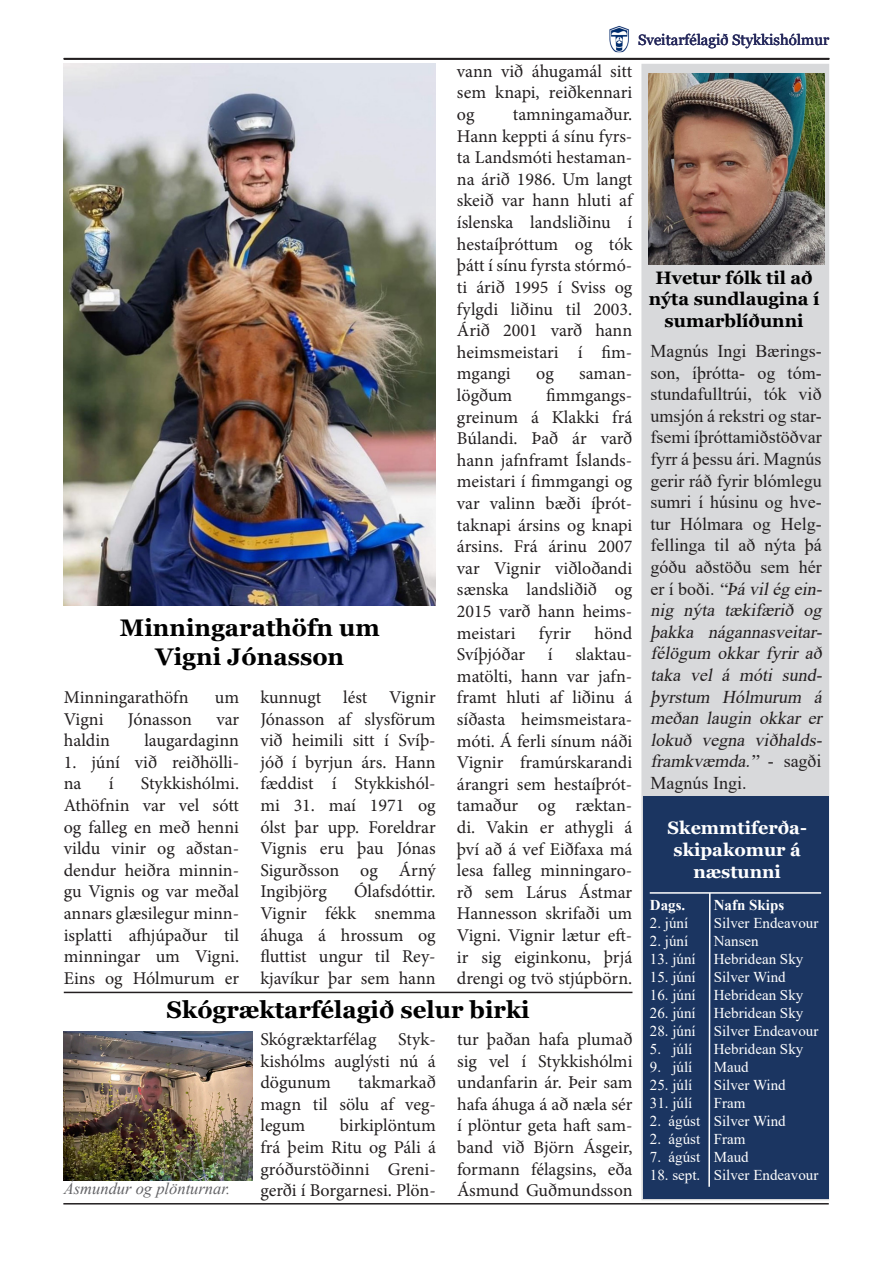
<style>
.page{position:relative;width:893px;height:1263px;background:#fff}
.page>*{position:absolute;margin:0;border:0;box-sizing:border-box;transform-origin:0 0}
.Side_bar{font:700 24px "Georgia";color:#000}
.t1{font:18px/21.6px "Minion Pro";color:#231f20;text-align:justify}
.t2{font:18px/21.6px "Times New Roman";color:#231f20}
.Side_bar-2{font:700 18px/21.6px "Georgia";color:#000;text-align:center}
.Side_bar-3{font:700 18px/21.6px "Georgia";color:#fff;text-align:center}
.t3{font:italic 16.5px "Times New Roman";color:#636366}
.t4{font:15px "Times New Roman";color:#fff}
.t5{font:15px "Georgia";color:#25285b}
.t6{font:700 15px "Times New Roman";color:#fff}
.s1{font-style:italic}
</style>
<div class="page">
<img style="left:609px;top:27px;width:20px;height:24px">
<hr style="left:63px;top:1203px;width:766px;height:1px;background:#231f20">
<hr style="left:64px;top:58px;width:765px;height:2px;background:#231f20">
<img style="left:64px;top:64px;width:372px;height:542px">
<div style="left:641px;top:64px;width:188px;height:1136px;background:#d8d9db;border:2px solid #d8d9db"></div>
<img style="left:649px;top:73px;width:176px;height:192px">
<div style="left:643px;top:796px;width:186px;height:403px;background:#1b3561"></div>
<hr style="left:650px;top:892px;width:171px;height:2px;background:#fff">
<svg style="left:708px;top:892px;width:3px;height:295px"></svg>
<hr style="left:64px;top:992px;width:568px;height:1px;background:#231f20">
<img style="left:64px;top:1032px;width:189px;height:148px">
<p class="t5" style="left:638px;top:30px;width:193px">Sveitarfélagið Stykkishólmur</p>
<p class="t1" style="left:457px;top:60px;width:177px">vann við áhugamál sitt sem knapi, reiðkennari og</p>
<p class="t1" style="left:457px;top:104px;width:177px;text-indent:56px">tamningamaður.<br>Hann keppti á sínu fyrs&shy;ta Landsmóti hestaman&shy;na árið 1986. Um langt skeið var hann hluti af íslenska landsliðinu í hestaíþróttum og tók þátt í sínu fyrsta stórmó&shy;ti árið 1995 í Sviss og fylgdi liðinu til 2003.</p>
<p class="t1" style="left:457px;top:320px;width:177px">Árið 2001 varð hann heimsmeistari í fim&shy;mgangi</p>
<p class="t1" style="left:536px;top:363px;width:19px">og</p>
<p class="t1" style="left:579px;top:363px;width:55px">saman-</p>
<p class="t1" style="left:457px;top:384px;width:177px;text-indent:89px">fimmgangs&shy;greinum á Klakki frá Búlandi. Það ár varð hann jafnframt Íslands&shy;meistari í fimmgangi og var valinn bæði íþrót&shy;taknapi ársins og knapi ársins. Frá árinu 2007 var Vignir viðloðandi sænska landsliðið og 2015 varð hann heims&shy;meistari</p>
<p class="t1" style="left:457px;top:384px;width:57px">lögðum</p>
<p class="Side_bar" style="left:120px;top:612px;width:261px">Minningarathöfn um</p>
<p class="Side_bar" style="left:156px;top:641px;width:190px">Vigni Jónasson</p>
<p class="t1" style="left:64px;top:687px;width:126px">Minningarathöfn</p>
<p class="t1" style="left:215px;top:687px;width:26px">um</p>
<p class="t1" style="left:64px;top:708px;width:41px">Vigni</p>
<p class="t1" style="left:128px;top:708px;width:66px">Jónasson</p>
<p class="t1" style="left:216px;top:708px;width:24px">var</p>
<p class="t1" style="left:64px;top:730px;width:48px">haldin</p>
<p class="t1" style="left:144px;top:730px;width:96px">laugardaginn</p>
<p class="t1" style="left:64px;top:751px;width:177px">1. júní við reiðhölli&shy;na</p>
<p class="t1" style="left:539px;top:622px;width:34px">fyrir</p>
<p class="t1" style="left:594px;top:622px;width:39px">hönd</p>
<p class="t1" style="left:457px;top:644px;width:177px;text-indent:118px">slaktau&shy;matölti, hann var jafn&shy;framt hluti af liðinu á síðasta heimsmeistara&shy;móti. Á ferli sínum náði Vignir framúrskarandi árangri sem hestaíþrót&shy;tamaður og ræktan&shy;di. Vakin er athygli á því að á vef Eiðfaxa má lesa falleg minningaro&shy;rð sem Lárus Ástmar Hannesson skrifaði um Vigni. Vignir lætur eft&shy;ir sig eiginkonu, þrjá drengi og tvö stjúpbörn.</p>
<p class="Side_bar" style="left:167px;top:994px;width:365px">Skógræktarfélagið selur birki</p>
<p class="t1" style="left:260px;top:1028px;width:177px">Skógræktarfélag Styk&shy;kishólms auglýsti nú á dögunum</p>
<p class="t1" style="left:457px;top:644px;width:70px">Svíþjóðar</p>
<p class="t1" style="left:548px;top:644px;width:6px">í</p>
<p class="t1" style="left:260px;top:687px;width:177px">kunnugt lést Vignir Jónasson af slysförum við heimili sitt í Svíþ&shy;jóð í byrjun árs. Hann fæddist í Stykkishól&shy;mi 31. maí 1971 og ólst þar upp. Foreldrar Vignis eru þau Jónas Sigurðsson og Árný Ingibjörg</p>
<p class="t1" style="left:109px;top:773px;width:6px">í</p>
<p class="t1" style="left:141px;top:773px;width:100px">Stykkishólmi.</p>
<p class="t1" style="left:64px;top:795px;width:177px">Athöfnin var vel sótt og falleg en með henni vildu vinir og aðstan&shy;dendur heiðra minnin&shy;gu Vignis og var meðal annars glæsilegur minn&shy;isplatti afhjúpaður til minningar um Vigni.</p>
<p class="t1" style="left:64px;top:967px;width:177px">Eins og Hólmurum er</p>
<p class="t1" style="left:354px;top:881px;width:83px">Ólafsdóttir.</p>
<p class="t1" style="left:260px;top:903px;width:177px">Vignir fékk snemma áhuga á hrossum og fluttist ungur til Rey&shy;kjavíkur þar sem hann</p>
<p class="t1" style="left:457px;top:1028px;width:177px">tur þaðan hafa plumað sig vel í Stykkishólmi undanfarin ár. Þeir sam hafa áhuga á að næla sér í plöntur geta haft sam&shy;band við Björn Ásgeir, formann félagsins, eða</p>
<p class="t1" style="left:260px;top:1072px;width:177px;text-indent:98px">takmarkað magn til sölu af veg&shy;legum</p>
<p class="t1" style="left:260px;top:1115px;width:177px;text-indent:79px">birkiplöntum frá þeim Ritu og Páli á gróðurstöðinni Greni&shy;gerði í Borgarnesi. Plön-</p>
<p class="t3" style="left:64px;top:1177px;width:168px">Ásmundur og plönturnar.</p>
<p class="t1" style="left:457px;top:1180px;width:177px">Ásmund Guðmundsson</p>
<p class="Side_bar-2" style="left:649px;top:267px;width:172px">Hvetur fólk til að nýta sundlaugina í sumarblíðunni</p>
<p class="t2" style="left:651px;top:339px;width:177px">Magnús Ingi Bærings&shy;son, íþrótta- og tóm&shy;stundafulltrúi, tók við umsjón á rekstri og star&shy;fsemi íþróttamiðstöðvar fyrr á þessu ári. Magnús gerir ráð fyrir blómlegu sumri í húsinu og hve&shy;tur Hólmara og Helg&shy;fellinga til að nýta þá góðu aðstöðu sem hér e r í b o ð i . <span class="s1">“Þá vilég ein&shy;nig nýta tækifærið og þakka nágannasveitar&shy;félögum okkar fyrir að taka vel á móti sund&shy;þyrstum Hólmurum á meðan laugin okkar er lokuð vegna viðhalds&shy;framkvæmda.”</span> - s a g ð i<br>Magnús Ingi.</p>
<p class="Side_bar-3" style="left:668px;top:817px;width:141px">Skemmtiferða-</p>
<p class="Side_bar-3" style="left:673px;top:839px;width:129px">skipakomur á næstunni</p>
<p class="t6" style="left:650px;top:894px;width:37px">Dags.</p>
<p class="t4" style="left:650px;top:912px;width:40px">2. júní</p>
<p class="t4" style="left:650px;top:930px;width:40px">2. júní</p>
<p class="t4" style="left:650px;top:948px;width:47px">13. júní</p>
<p class="t4" style="left:650px;top:966px;width:47px">15. júní</p>
<p class="t4" style="left:650px;top:984px;width:47px">16. júní</p>
<p class="t4" style="left:650px;top:1002px;width:47px">26. júní</p>
<p class="t4" style="left:650px;top:1020px;width:47px">28. júní</p>
<p class="t4" style="left:650px;top:1038px;width:44px">5. júlí</p>
<p class="t4" style="left:650px;top:1056px;width:44px">9. júlí</p>
<p class="t4" style="left:650px;top:1074px;width:44px">25. júlí</p>
<p class="t4" style="left:650px;top:1092px;width:44px">31. júlí</p>
<p class="t4" style="left:650px;top:1110px;width:52px">2. ágúst</p>
<p class="t4" style="left:650px;top:1128px;width:52px">2. ágúst</p>
<p class="t4" style="left:650px;top:1146px;width:52px">7. ágúst</p>
<p class="t4" style="left:650px;top:1164px;width:52px">18. sept.</p>
<p class="t6" style="left:714px;top:894px;width:72px">Nafn Skips</p>
<p class="t4" style="left:714px;top:912px;width:106px">Silver Endeavour</p>
<p class="t4" style="left:714px;top:930px;width:46px">Nansen</p>
<p class="t4" style="left:714px;top:948px;width:91px">Hebridean Sky</p>
<p class="t4" style="left:714px;top:966px;width:74px">Silver Wind</p>
<p class="t4" style="left:714px;top:984px;width:91px">Hebridean Sky</p>
<p class="t4" style="left:714px;top:1002px;width:91px">Hebridean Sky</p>
<p class="t4" style="left:714px;top:1020px;width:106px">Silver Endeavour</p>
<p class="t4" style="left:714px;top:1038px;width:91px">Hebridean Sky</p>
<p class="t4" style="left:714px;top:1056px;width:36px">Maud</p>
<p class="t4" style="left:714px;top:1074px;width:74px">Silver Wind</p>
<p class="t4" style="left:714px;top:1092px;width:33px">Fram</p>
<p class="t4" style="left:714px;top:1110px;width:74px">Silver Wind</p>
<p class="t4" style="left:714px;top:1128px;width:33px">Fram</p>
<p class="t4" style="left:714px;top:1146px;width:36px">Maud</p>
<p class="t4" style="left:714px;top:1164px;width:106px">Silver Endeavour</p>
</div>
